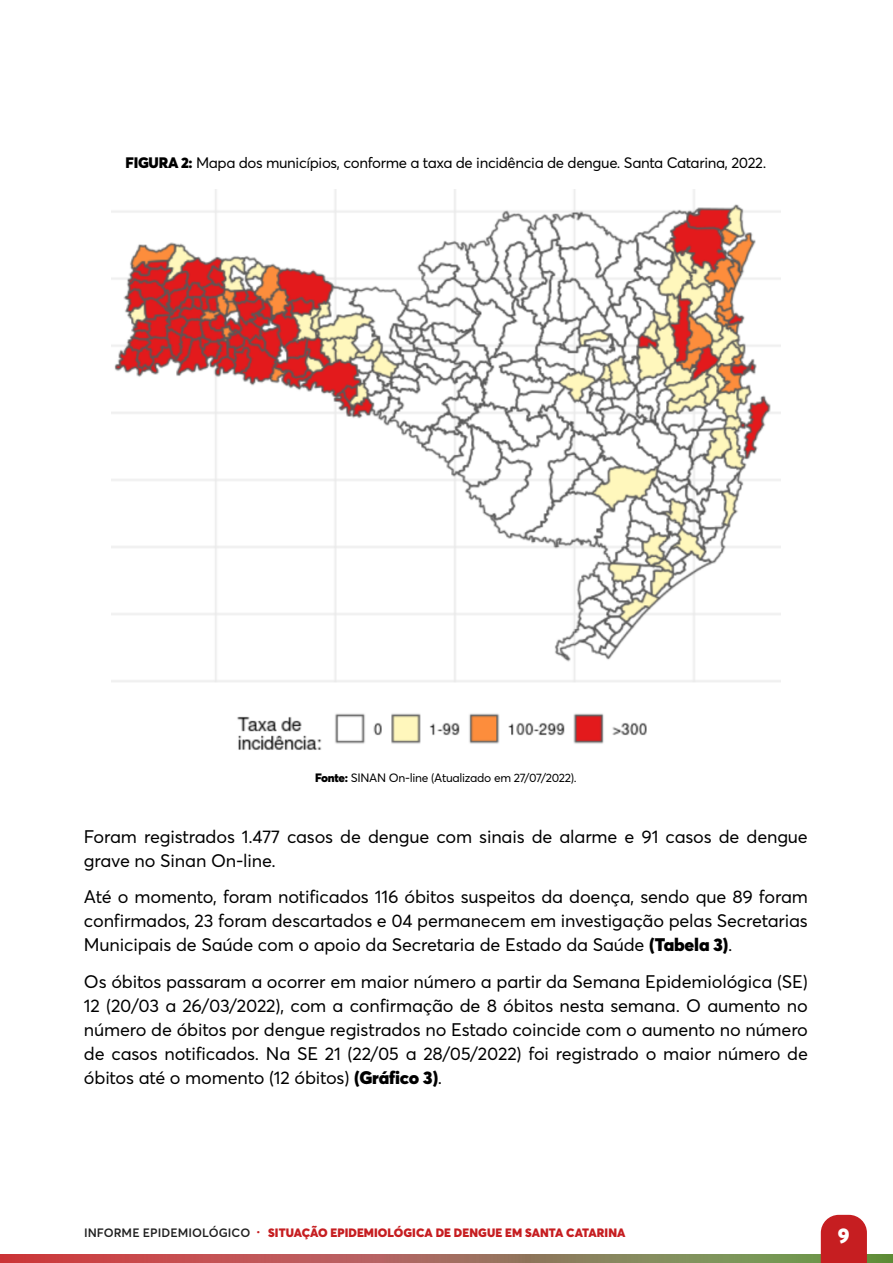
<style>
.page{position:relative;width:893px;height:1263px;background:#fff}
.page>*{position:absolute;margin:0;border:0;box-sizing:border-box;transform-origin:0 0}
.t1{font:900 21px "Averta";color:#fff}
.t2{font:18px/24px "Averta";letter-spacing:-.01em;color:#000;text-align:justify}
.t3{font:15px "Averta";letter-spacing:-.025em;color:#000}
.t4{font:900 12px "Averta";letter-spacing:.005em;color:#c61e21}
.t5{font:12px "Averta";letter-spacing:-.025em;color:#000}
.s1{font-weight:900}
.s2{font-weight:600;color:#202020}
</style>
<div class="page">
<svg style="left:0;top:1254px;width:385px;height:9px;background:#c44e50"></svg>
<svg style="left:385px;top:1254px;width:508px;height:9px;background:#89835a"></svg>
<svg style="left:821px;top:1215px;width:46px;height:48px;background:#c92b2e"></svg>
<img style="left:111px;top:189px;width:669px;height:561px">
<p class="t3" style="left:126px;top:153px;width:642px"><span class="s1">FIGURA 2:</span> Mapa dos municípios, conforme a taxa de incidência de dengue. Santa Catarina, 2022.</p>
<p class="t5" style="left:315px;top:770px;width:263px"><span class="s1">Fonte:</span> SINAN On-line (Atualizado em 27/07/2022).</p>
<p class="t2" style="left:84px;top:824px;width:725px">Foram registrados 1.477 casos de dengue com sinais de alarme e 91 casos de dengue grave no Sinan On-line.</p>
<p class="t2" style="left:84px;top:885px;width:725px">Até o momento, foram notificados 116 óbitos suspeitos da doença, sendo que 89 foram confirmados, 23 foram descartados e 04 permanecem em investigação pelas Secretarias Municipais de Saúde com o apoio da Secretaria de Estado da Saúde <span class="s1">(Tabela 3)</span>.</p>
<p class="t2" style="left:84px;top:969px;width:725px">Os óbitos passaram a ocorrer em maior número a partir da Semana Epidemiológica (SE)<br>12 (20/03 a 26/03/2022), com a confirmação de 8 óbitos nesta semana. O aumento no número de óbitos por dengue registrados no Estado coincide com o aumento no número de casos notificados. Na SE 21 (22/05 a 28/05/2022) foi registrado o maior número de óbitos até o momento (12 óbitos) <span class="s1">(Gráfico 3)</span>.</p>
<p class="t4" style="left:84px;top:1225px;width:543px"><span class="s2">INFORME EPIDEMIOLÓGICO</span> · SITUAÇÃO EPIDEMIOLÓGICA DE DENGUE EM SANTA CATARINA</p>
<p class="t1" style="left:838px;top:1222px;width:13px">9</p>
</div>
